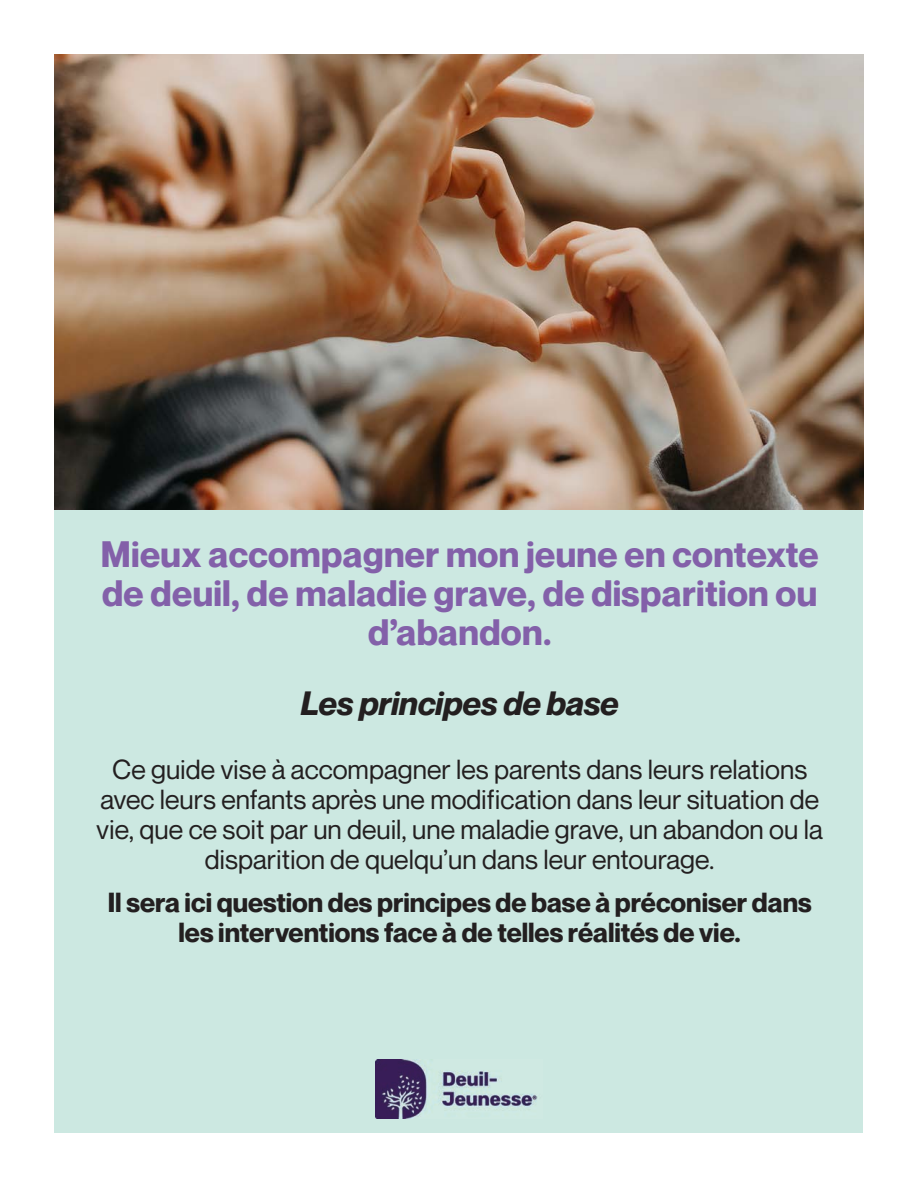
<style>
.page{position:relative;width:918px;height:1188px;background:#fff}
.page>*{position:absolute;margin:0;border:0;box-sizing:border-box;transform-origin:0 0}
.t1{font:700 36px/39px "Neue Montreal";letter-spacing:.01em;color:#8360a9;text-align:center}
.t2{font:italic 700 33px "Neue Montreal";color:#231f20}
.t3{font:27px/30px "Neue Montreal";color:#231f20;text-align:center}
.t4{font:700 27px/30px "Neue Montreal";color:#231f20;text-align:center}
</style>
<div class="page">
<div style="left:55px;top:436px;width:808px;height:697px;background:#cce8e1"></div>
<img style="left:376px;top:1060px;width:162px;height:58px">
<img style="left:55px;top:55px;width:808px;height:455px">
<h1 class="t1" style="left:101px;top:535px;width:720px">Mieux accompagner mon jeune en contexte de deuil, de maladie grave, de disparition ou d’abandon.</h1>
<p class="t2" style="left:301px;top:683px;width:319px">Les principes de base</p>
<p class="t3" style="left:97px;top:754px;width:728px">Ce guide vise à accompagner les parents dans leurs relations avec leurs enfants après une modification dans leur situation de vie, que ce soit par un deuil, une maladie grave, un abandon ou la disparition de quelqu’un dans leur entourage.</p>
<p class="t4" style="left:108px;top:888px;width:705px">Il sera ici question des principes de base à préconiser dans les interventions face à de telles réalités de vie.</p>
</div>
